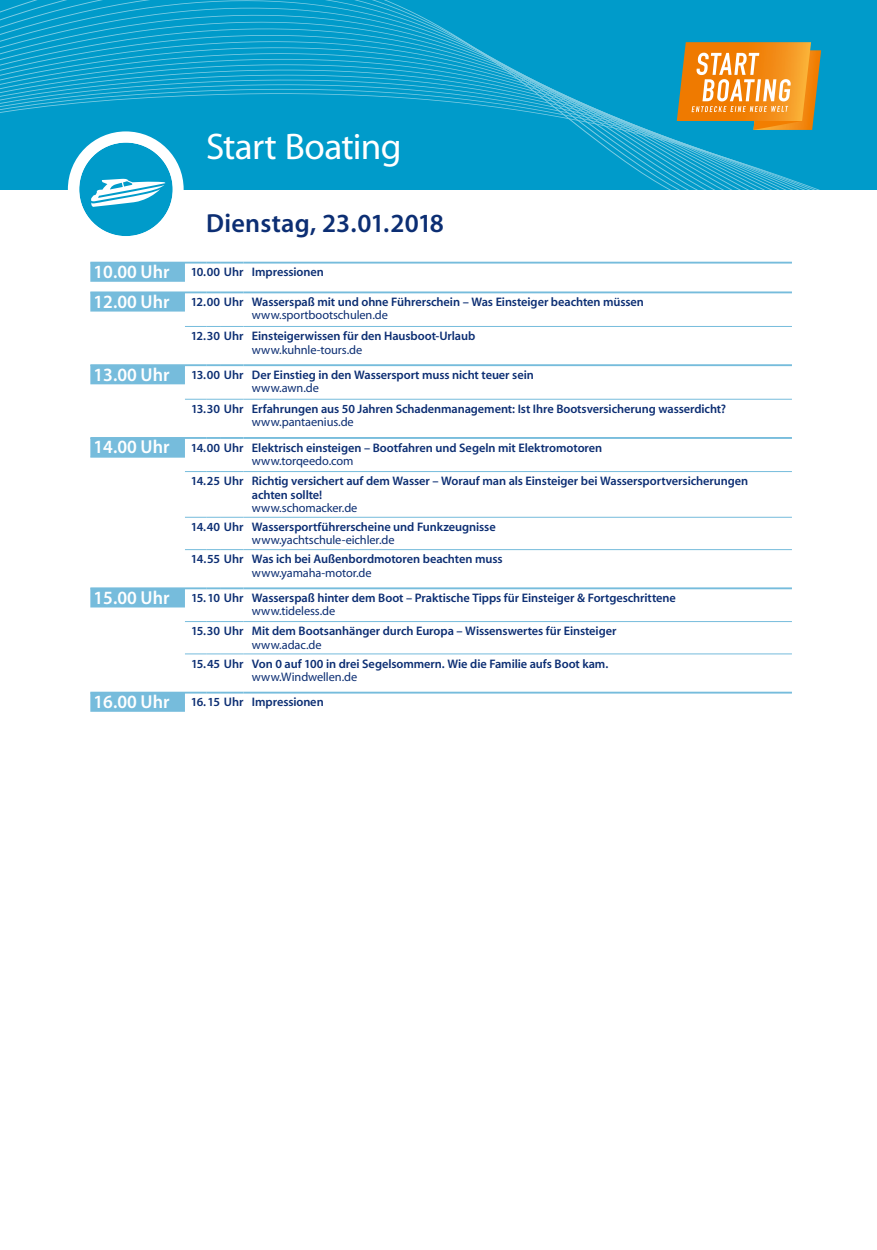
<style>
.page{position:relative;width:877px;height:1250px;background:#fff}
.page>*{position:absolute;margin:0;border:0;box-sizing:border-box;transform-origin:0 0}
.t1{font:37.2px "Myriad Pro";letter-spacing:-.02em;color:#fff}
.t2{font:600 26.25px "Myriad";letter-spacing:.01em;color:#0c2e73}
.t3{font:600 12.38px/25.3px "Myriad";letter-spacing:-.005em;color:#0c2e73}
.t4{font:12.38px "Myriad";letter-spacing:-.005em;color:#0c2e73}
.s1{font-size:18.75px;color:#fff}
.s2{font-weight:400}
</style>
<div class="page">
<svg style="left:0;top:0;width:877px;height:236px"></svg>
<div style="left:79px;top:142px;width:94px;height:94px;background:#009bca;border-radius:50%"></div>
<svg style="left:91px;top:178px;width:74px;height:29px"></svg>
<hr style="left:243px;top:621px;width:549px;height:1px;background:#76bcdc">
<hr style="left:243px;top:653px;width:549px;height:1px;background:#76bcdc">
<hr style="left:243px;top:261px;width:549px;height:2px;background:#76bcdc">
<hr style="left:243px;top:437px;width:549px;height:2px;background:#76bcdc">
<hr style="left:243px;top:471px;width:549px;height:1px;background:#76bcdc">
<hr style="left:243px;top:516px;width:549px;height:1px;background:#76bcdc">
<hr style="left:243px;top:549px;width:549px;height:1px;background:#76bcdc">
<hr style="left:243px;top:587px;width:549px;height:2px;background:#76bcdc">
<hr style="left:243px;top:691px;width:549px;height:2px;background:#76bcdc">
<hr style="left:243px;top:364px;width:549px;height:2px;background:#76bcdc">
<hr style="left:243px;top:399px;width:549px;height:1px;background:#76bcdc">
<hr style="left:243px;top:291px;width:549px;height:2px;background:#76bcdc">
<svg style="left:90px;top:261px;width:153px;height:450px"></svg>
<hr style="left:243px;top:326px;width:549px;height:1px;background:#76bcdc">
<h1 class="t1" style="left:206px;top:126px;width:197px">Start Boating</h1>
<h2 class="t2" style="left:206px;top:210px;width:239px">Dienstag, 23.01.2018</h2>
<p class="t3" style="left:94px;top:260px;width:232px"><span class="s1">10.00 Uhr</span> 10.00 Uhr Impressionen</p>
<p class="t3" style="left:252px;top:296px;width:394px;line-height:13.4px;text-indent:-158px"><span class="s1">12.00 Uhr</span> 12.00 Uhr Wasserspaß mit und ohne Führerschein – Was Einsteiger beachten müssen <span class="s2">www.sportbootschulen.de</span></p>
<p class="t3" style="left:191px;top:324px;width:286px">12.30 Uhr Einsteigerwissen für den Hausboot-Urlaub</p>
<p class="t3" style="left:94px;top:337px;width:442px;text-indent:158px"><span class="s2">www.kuhnle-tours.de<br></span><span class="s1">13.00 Uhr</span> 13.00 Uhr Der Einstieg in den Wassersport muss nicht teuer sein</p>
<p class="t4" style="left:252px;top:382px;width:69px">www.awn.de</p>
<p class="t3" style="left:191px;top:396px;width:536px">13.30 Uhr Erfahrungen aus 50 Jahren Schadenmanagement: Ist Ihre Bootsversicherung wasserdicht?</p>
<p class="t3" style="left:94px;top:410px;width:510px;text-indent:158px"><span class="s2">www.pantaenius.de<br></span><span class="s1">14.00 Uhr</span> 14.00 Uhr Elektrisch einsteigen – Bootfahren und Segeln mit Elektromotoren</p>
<p class="t4" style="left:252px;top:454px;width:103px">www.torqeedo.com</p>
<p class="t3" style="left:252px;top:475px;width:498px;line-height:13.4px;text-indent:-61px">14.25 Uhr Richtig versichert auf dem Wasser – Worauf man als Einsteiger bei Wassersportversicherungen achten sollte!</p>
<p class="t4" style="left:252px;top:501px;width:107px">www.schomacker.de</p>
<p class="t3" style="left:191px;top:514px;width:306px">14.40 Uhr Wassersportführerscheine und Funkzeugnisse</p>
<p class="t4" style="left:252px;top:534px;width:144px">www.yachtschule-eichler.de</p>
<p class="t3" style="left:191px;top:547px;width:313px">14.55 Uhr Was ich bei Außenbordmotoren beachten muss</p>
<p class="t3" style="left:94px;top:560px;width:584px;text-indent:158px"><span class="s2">www.yamaha-motor.de<br></span><span class="s1">15.00 Uhr</span> 15.10 Uhr Wasserspaß hinter dem Boot – Praktische Tipps für Einsteiger &amp; Fortgeschrittene</p>
<p class="t4" style="left:252px;top:605px;width:85px">www.tideless.de</p>
<p class="t3" style="left:191px;top:618px;width:427px">15.30 Uhr Mit dem Bootsanhänger durch Europa – Wissenswertes für Einsteiger</p>
<p class="t4" style="left:252px;top:638px;width:71px">www.adac.de</p>
<p class="t3" style="left:191px;top:651px;width:419px">15.45 Uhr Von 0 auf 100 in drei Segelsommern. Wie die Familie aufs Boot kam.</p>
<p class="t3" style="left:94px;top:664px;width:265px;text-indent:158px"><span class="s2">www.Windwellen.de<br></span><span class="s1">16.00 Uhr</span> 16.15 Uhr Impressionen</p>
</div>
